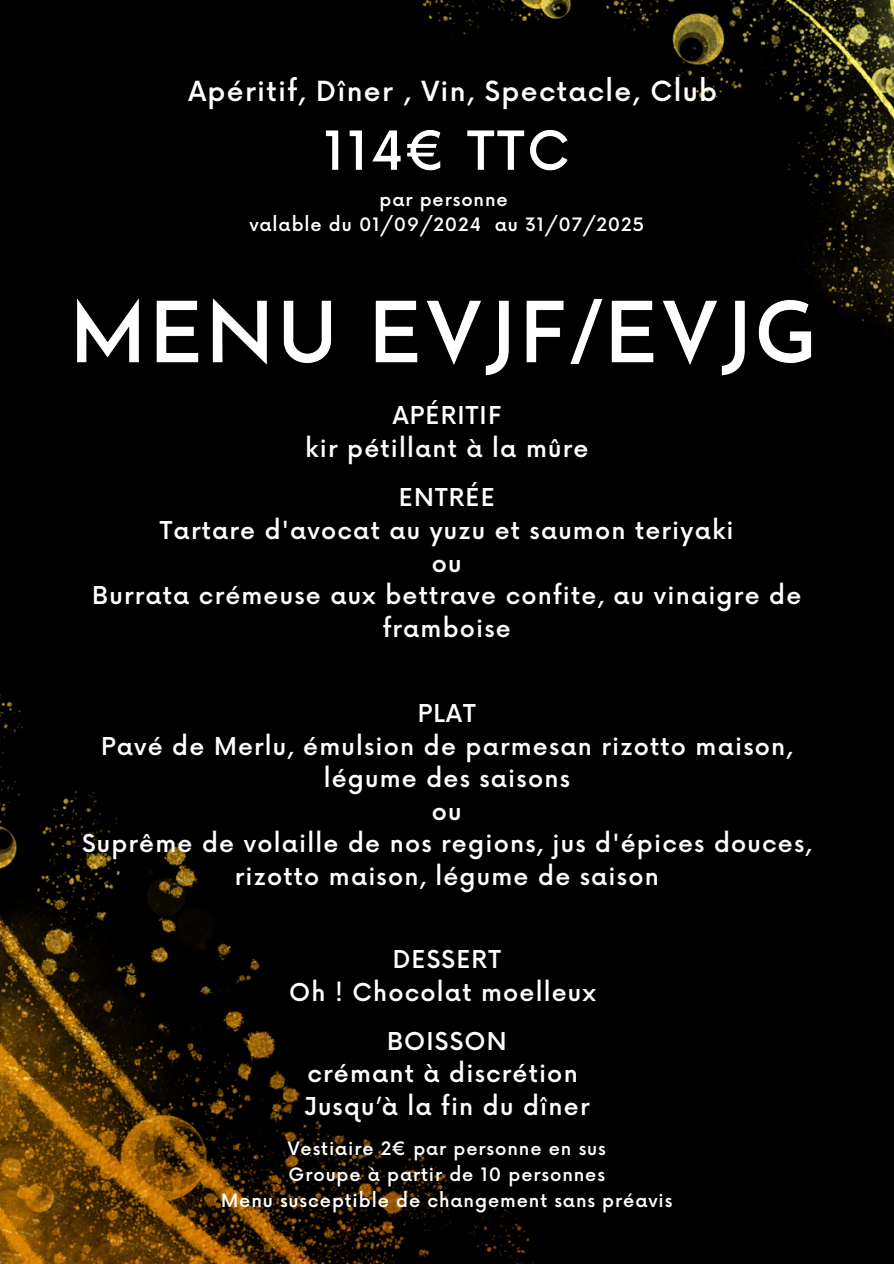
<style>
.page{position:relative;width:894px;height:1264px;background:#fff}
.page>*{position:absolute;margin:0;border:0;box-sizing:border-box;transform-origin:0 0}
.t1{font:500 27px "Now";letter-spacing:.05em;color:#fff}
.t2{font:500 24px/32.7px "Now";letter-spacing:.05em;color:#fff;text-align:center}
.t3{font:500 18px "Now";letter-spacing:.05em;color:#fff}
</style>
<div class="page">
<img style="left:0;top:0;width:893px;height:1263px">
<img style="left:57px;top:280px;width:776px;height:119px">
<img style="left:310px;top:117px;width:272px;height:70px">
<p class="t1" style="left:188px;top:77px;width:530px">Apéritif, Dîner , Vin, Spectacle, Club</p>
<p class="t3" style="left:379px;top:189px;width:130px">par personne</p>
<p class="t3" style="left:249px;top:215px;width:396px">valable du 01/09/2024 au 31/07/2025</p>
<p class="t2" style="left:392px;top:401px;width:110px">APÉRITIF</p>
<p class="t2" style="left:305px;top:433px;width:284px">kir pétillant à la mûre</p>
<p class="t2" style="left:399px;top:483px;width:97px">ENTRÉE</p>
<p class="t2" style="left:160px;top:515px;width:575px">Tartare d'avocat au yuzu et saumon teriyaki</p>
<p class="t2" style="left:432px;top:548px;width:31px">ou</p>
<p class="t2" style="left:92px;top:581px;width:710px">Burrata crémeuse aux bettrave confite, au vinaigre de framboise</p>
<p class="t2" style="left:417px;top:698px;width:59px">PLAT</p>
<p class="t2" style="left:101px;top:731px;width:692px">Pavé de Merlu, émulsion de parmesan rizotto maison, légume des saisons</p>
<p class="t2" style="left:432px;top:796px;width:31px">ou</p>
<p class="t2" style="left:82px;top:828px;width:730px">Suprême de volaille de nos regions, jus d'épices douces, rizotto maison, légume de saison</p>
<p class="t2" style="left:392px;top:944px;width:110px">DESSERT</p>
<p class="t2" style="left:289px;top:976px;width:308px">Oh ! Chocolat moelleux</p>
<p class="t2" style="left:387px;top:1026px;width:121px">BOISSON</p>
<p class="t2" style="left:307px;top:1058px;width:272px">crémant à discrétion</p>
<p class="t2" style="left:304px;top:1091px;width:287px">Jusqu’à la fin du dîner</p>
<p class="t3" style="left:288px;top:1138px;width:319px">Vestiaire 2€ par personne en sus</p>
<p class="t3" style="left:288px;top:1164px;width:318px">Groupe à partir de 10 personnes</p>
<p class="t3" style="left:221px;top:1190px;width:452px">Menu susceptible de changement sans préavis</p>
</div>
